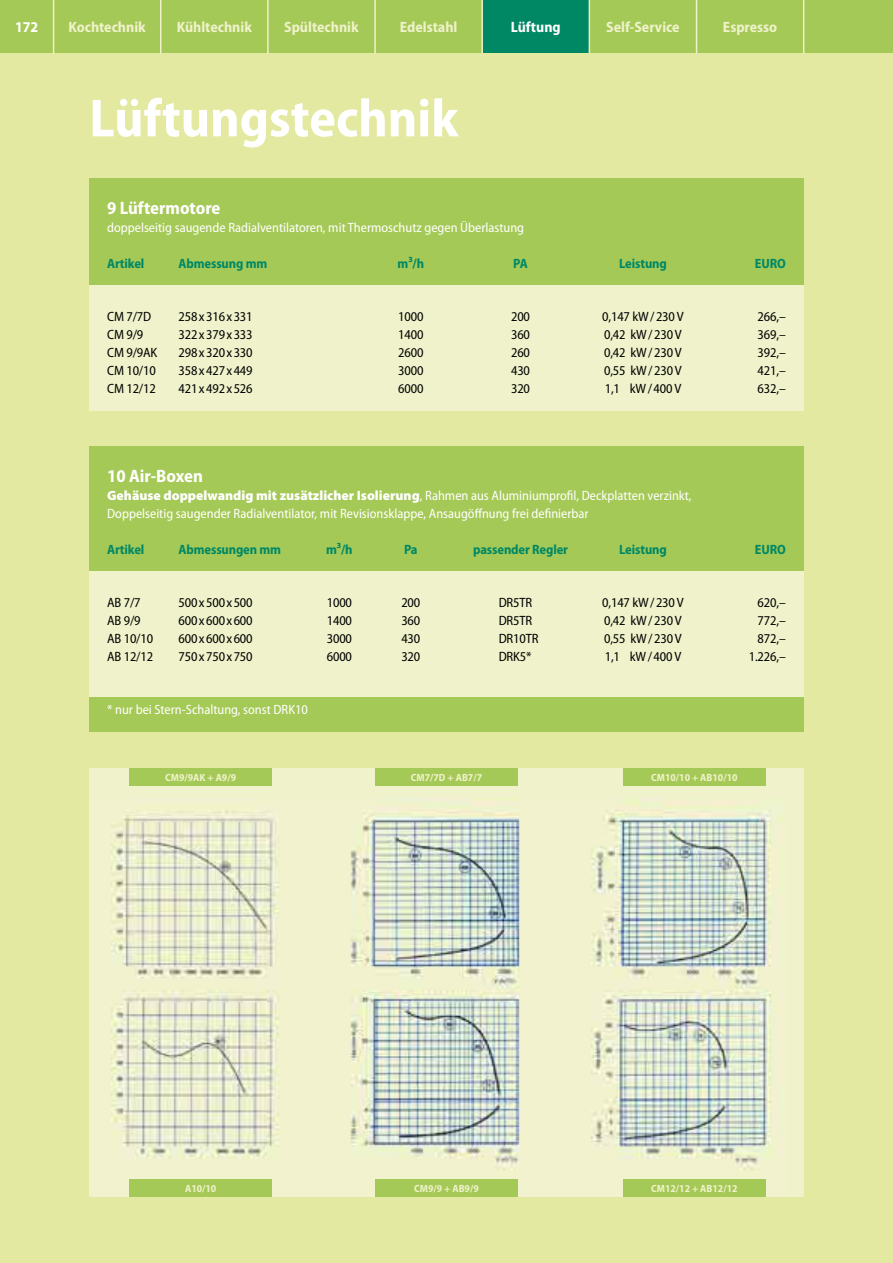
<style>
.page{position:relative;width:893px;height:1263px;background:#fff}
.page>*{position:absolute;margin:0;border:0;box-sizing:border-box;transform-origin:0 0}
.t1{font:700 semi-condensed 54px "Myriad Pro";color:#fff}
.t2{font:700 semi-condensed 18px "Myriad Pro";color:#fff}
.t3{font:700 semi-condensed 15px "Myriad Pro";color:#eff2ca}
.t4{font:700 semi-condensed 15px "Myriad Pro";color:#fff}
.t5{font:semi-condensed 13.5px "Myriad Pro";letter-spacing:-.01em;color:#000}
.t6{font:semi-condensed 13.5px/17.9px "Myriad Pro";color:#fff}
.t7{font:700 semi-condensed 13.5px "Myriad Pro";letter-spacing:-.01em;color:#008865}
.t8{font:700 semi-condensed 10.5px "Myriad Pro";color:#eff2ca}
.s1{font-weight:900;font-stretch:normal}
</style>
<div class="page">
<div style="left:0;top:0;width:893px;height:54px;background:#a5c956"></div>
<div style="left:482px;top:0;width:107px;height:54px;background:#008865"></div>
<div style="left:0;top:54px;width:893px;height:1209px;background:#e4e9a1"></div>
<div style="left:89px;top:179px;width:715px;height:232px;background:#a5c956"></div>
<div style="left:89px;top:286px;width:715px;height:125px;background:#eff2ca"></div>
<hr style="left:53px;top:0;width:1px;height:54px;background:#eff2ca">
<hr style="left:160px;top:0;width:1px;height:54px;background:#eff2ca">
<hr style="left:267px;top:0;width:2px;height:54px;background:#eff2ca">
<hr style="left:374px;top:0;width:2px;height:54px;background:#eff2ca">
<hr style="left:481px;top:0;width:2px;height:54px;background:#eff2ca">
<hr style="left:589px;top:0;width:1px;height:54px;background:#eff2ca">
<hr style="left:696px;top:0;width:1px;height:54px;background:#eff2ca">
<hr style="left:803px;top:0;width:1px;height:54px;background:#eff2ca">
<div style="left:89px;top:446px;width:715px;height:286px;background:#a5c956"></div>
<div style="left:89px;top:571px;width:715px;height:125px;background:#eff2ca"></div>
<div style="left:89px;top:768px;width:715px;height:429px;background:#eff2ca"></div>
<img style="left:111px;top:798px;width:671px;height:372px">
<div style="left:129px;top:768px;width:143px;height:18px;background:#a5c956"></div>
<div style="left:375px;top:768px;width:143px;height:18px;background:#a5c956"></div>
<div style="left:623px;top:768px;width:143px;height:18px;background:#a5c956"></div>
<div style="left:129px;top:1179px;width:143px;height:18px;background:#a5c956"></div>
<div style="left:375px;top:1179px;width:143px;height:18px;background:#a5c956"></div>
<div style="left:623px;top:1179px;width:143px;height:18px;background:#a5c956"></div>
<p class="t4" style="left:15px;top:18px;width:25px">172</p>
<p class="t3" style="left:69px;top:18px;width:79px">Kochtechnik</p>
<p class="t3" style="left:177px;top:18px;width:77px">Kühltechnik</p>
<p class="t3" style="left:284px;top:18px;width:76px">Spültechnik</p>
<p class="t3" style="left:400px;top:18px;width:59px">Edelstahl</p>
<p class="t4" style="left:511px;top:18px;width:51px">Lüftung</p>
<p class="t3" style="left:606px;top:18px;width:75px">Self-Service</p>
<p class="t3" style="left:723px;top:18px;width:56px">Espresso</p>
<h1 class="t1" style="left:89px;top:83px;width:371px">Lüftungstechnik</h1>
<h2 class="t2" style="left:107px;top:197px;width:115px">9 Lüftermotore</h2>
<p class="t6" style="left:107px;top:219px;width:418px">doppelseitig saugende Radialventilatoren, mit Thermoschutz gegen Überlastung</p>
<p class="t7" style="left:107px;top:255px;width:39px">Artikel</p>
<p class="t7" style="left:179px;top:255px;width:90px">Abmessung mm</p>
<p class="t7" style="left:398px;top:255px;width:28px">m³/h</p>
<p class="t7" style="left:513px;top:255px;width:16px">PA</p>
<p class="t7" style="left:619px;top:255px;width:49px">Leistung</p>
<p class="t7" style="left:755px;top:255px;width:32px">EURO</p>
<p class="t5" style="left:107px;top:310px;width:46px">CM 7/7D</p>
<p class="t5" style="left:179px;top:310px;width:76px">258x316x331</p>
<p class="t5" style="left:398px;top:310px;width:27px">1000</p>
<p class="t5" style="left:511px;top:310px;width:20px">200</p>
<p class="t5" style="left:602px;top:310px;width:83px">0,147 kW/230 V</p>
<p class="t5" style="left:758px;top:310px;width:30px">266,–</p>
<p class="t5" style="left:107px;top:327px;width:38px">CM 9/9</p>
<p class="t5" style="left:179px;top:327px;width:76px">322x379x333</p>
<p class="t5" style="left:398px;top:327px;width:27px">1400</p>
<p class="t5" style="left:511px;top:327px;width:20px">360</p>
<p class="t5" style="left:604px;top:327px;width:79px">0,42 kW/230 V</p>
<p class="t5" style="left:758px;top:327px;width:30px">369,–</p>
<p class="t5" style="left:107px;top:345px;width:52px">CM 9/9AK</p>
<p class="t5" style="left:179px;top:345px;width:76px">298x320x330</p>
<p class="t5" style="left:398px;top:345px;width:27px">2600</p>
<p class="t5" style="left:511px;top:345px;width:20px">260</p>
<p class="t5" style="left:604px;top:345px;width:79px">0,42 kW/230 V</p>
<p class="t5" style="left:758px;top:345px;width:30px">392,–</p>
<p class="t5" style="left:107px;top:363px;width:50px">CM 10/10</p>
<p class="t5" style="left:179px;top:363px;width:76px">358x427x449</p>
<p class="t5" style="left:398px;top:363px;width:27px">3000</p>
<p class="t5" style="left:511px;top:363px;width:20px">430</p>
<p class="t5" style="left:604px;top:363px;width:79px">0,55 kW/230 V</p>
<p class="t5" style="left:758px;top:363px;width:30px">421,–</p>
<p class="t5" style="left:107px;top:381px;width:50px">CM 12/12</p>
<p class="t5" style="left:179px;top:381px;width:76px">421x492x526</p>
<p class="t5" style="left:398px;top:381px;width:27px">6000</p>
<p class="t5" style="left:511px;top:381px;width:20px">320</p>
<p class="t5" style="left:605px;top:381px;width:78px">1,1 kW/400 V</p>
<p class="t5" style="left:758px;top:381px;width:30px">632,–</p>
<h2 class="t2" style="left:107px;top:465px;width:97px">10 Air-Boxen</h2>
<p class="t6" style="left:107px;top:487px;width:586px"><span class="s1">Gehäuse doppelwandig mit zusätzlicher Isolierung</span>, Rahmen aus Aluminiumprofil, Deckplatten verzinkt,<br>Doppelseitig saugender Radialventilator, mit Revisionsklappe, Ansaugöffnung frei definierbar</p>
<p class="t7" style="left:107px;top:540px;width:39px">Artikel</p>
<p class="t7" style="left:179px;top:540px;width:104px">Abmessungen mm</p>
<p class="t7" style="left:326px;top:540px;width:28px">m³/h</p>
<p class="t7" style="left:404px;top:540px;width:15px">Pa</p>
<p class="t7" style="left:473px;top:540px;width:96px">passender Regler</p>
<p class="t7" style="left:619px;top:540px;width:49px">Leistung</p>
<p class="t7" style="left:755px;top:540px;width:32px">EURO</p>
<p class="t5" style="left:107px;top:595px;width:35px">AB 7/7</p>
<p class="t5" style="left:179px;top:595px;width:76px">500x500x500</p>
<p class="t5" style="left:327px;top:595px;width:27px">1000</p>
<p class="t5" style="left:401px;top:595px;width:20px">200</p>
<p class="t5" style="left:499px;top:595px;width:35px">DR5TR</p>
<p class="t5" style="left:602px;top:595px;width:83px">0,147 kW/230 V</p>
<p class="t5" style="left:758px;top:595px;width:30px">620,–</p>
<p class="t5" style="left:107px;top:613px;width:35px">AB 9/9</p>
<p class="t5" style="left:179px;top:613px;width:76px">600x600x600</p>
<p class="t5" style="left:327px;top:613px;width:27px">1400</p>
<p class="t5" style="left:401px;top:613px;width:20px">360</p>
<p class="t5" style="left:499px;top:613px;width:35px">DR5TR</p>
<p class="t5" style="left:604px;top:613px;width:79px">0,42 kW/230 V</p>
<p class="t5" style="left:758px;top:613px;width:30px">772,–</p>
<p class="t5" style="left:107px;top:631px;width:48px">AB 10/10</p>
<p class="t5" style="left:179px;top:631px;width:76px">600x600x600</p>
<p class="t5" style="left:327px;top:631px;width:27px">3000</p>
<p class="t5" style="left:401px;top:631px;width:20px">430</p>
<p class="t5" style="left:499px;top:631px;width:41px">DR10TR</p>
<p class="t5" style="left:604px;top:631px;width:79px">0,55 kW/230 V</p>
<p class="t5" style="left:758px;top:631px;width:30px">872,–</p>
<p class="t5" style="left:107px;top:649px;width:48px">AB 12/12</p>
<p class="t5" style="left:179px;top:649px;width:76px">750x750x750</p>
<p class="t5" style="left:327px;top:649px;width:27px">6000</p>
<p class="t5" style="left:401px;top:649px;width:20px">320</p>
<p class="t5" style="left:499px;top:649px;width:34px">DRK5*</p>
<p class="t5" style="left:605px;top:649px;width:78px">1,1 kW/400 V</p>
<p class="t5" style="left:749px;top:649px;width:39px">1.226,–</p>
<p class="t6" style="left:107px;top:701px;width:202px">* nur bei Stern-Schaltung, sonst DRK10</p>
<p class="t8" style="left:165px;top:770px;width:72px">CM9/9AK + A9/9</p>
<p class="t8" style="left:411px;top:770px;width:73px">CM7/7D + AB7/7</p>
<p class="t8" style="left:651px;top:770px;width:88px">CM10/10 + AB10/10</p>
<p class="t8" style="left:185px;top:1181px;width:33px">A10/10</p>
<p class="t8" style="left:414px;top:1181px;width:66px">CM9/9 + AB9/9</p>
<p class="t8" style="left:651px;top:1181px;width:88px">CM12/12 + AB12/12</p>
</div>
